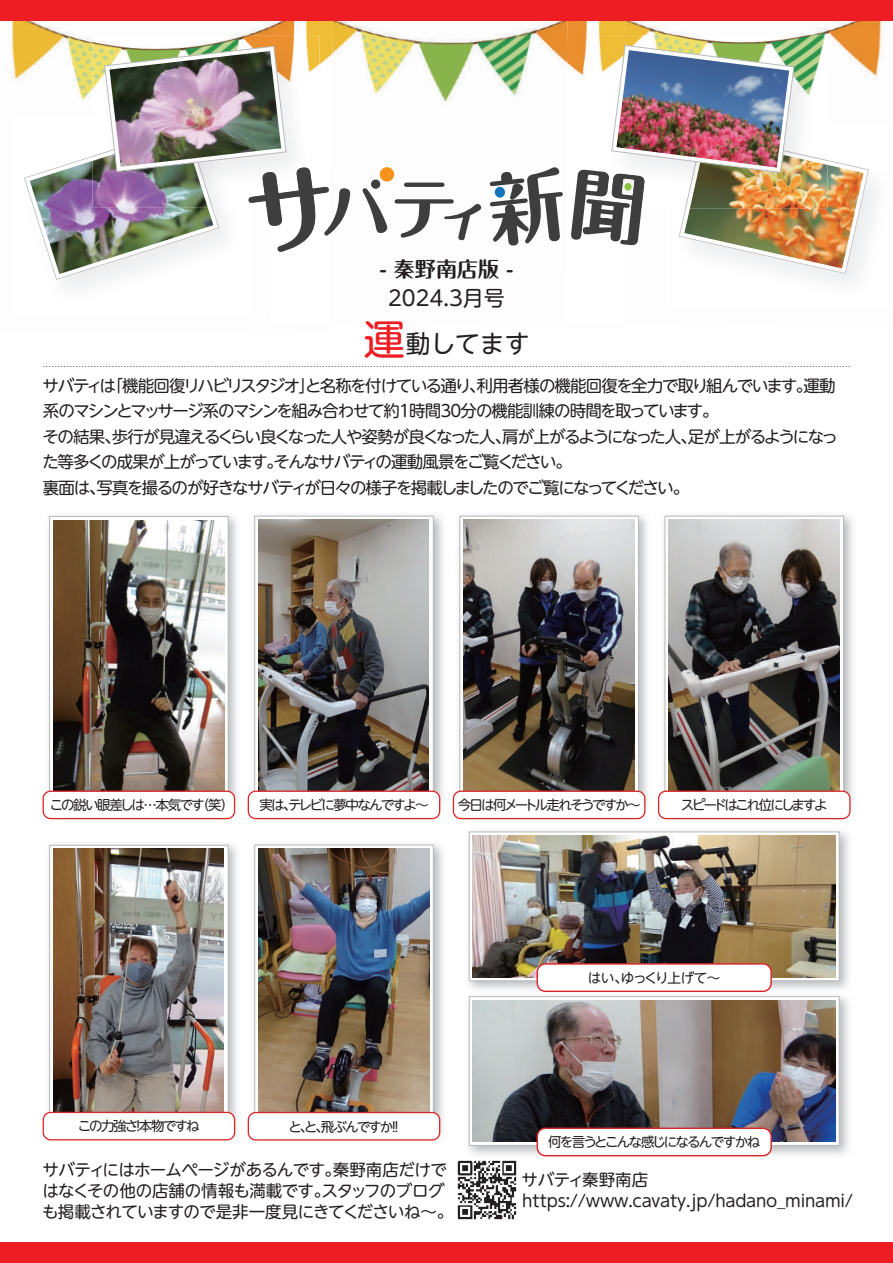
<style>
.page{position:relative;width:893px;height:1263px;background:#fff}
.page>*{position:absolute;margin:0;border:0;box-sizing:border-box;transform-origin:0 0}
.t1{font:24.75px "UD Shin M Go Pr 6 N";color:#231f20}
.t2{font:21px "UD Shin M Go Pr 6 N";color:#231f20}
.t3{font:700 21px "P Maru Fo Pro N";color:#231f20}
.t4{font:16.5px/25.5px "UD Shin M Go Pr 6 N";letter-spacing:-.095em;color:#231f20}
.t5{font:16.5px/21px "UD Shin M Go Pr 6 N";letter-spacing:-.035em;color:#231f20}
.t6{font:16.5px/21px "UD Shin M Go Pr 6 N";letter-spacing:-.015em;color:#231f20}
.t7{font:13.5px "UD Shin M Go Pr 6 N";letter-spacing:-.135em;color:#231f20}
.t8{font:13.5px "UD Shin M Go Pr 6 N";letter-spacing:-.175em;color:#231f20}
.t9{font:13.5px "UD Shin M Go Pr 6 N";letter-spacing:-.085em;color:#231f20}
.s1{font-size:41.25px;color:#ee1d23}
</style>
<div class="page">
<img style="left:0;top:20px;width:271px;height:60px">
<img style="left:333px;top:20px;width:560px;height:209px">
<img style="left:271px;top:20px;width:62px;height:25px">
<img style="left:564px;top:20px;width:62px;height:209px">
<svg style="left:395px;top:183px;width:87px;height:58px"></svg>
<div style="left:380px;top:167px;width:14px;height:15px;background:#f7931d;border-radius:50%"></div>
<svg style="left:490px;top:167px;width:73px;height:79px"></svg>
<div style="left:494px;top:187px;width:11px;height:11px;background:#1074bc;border-radius:50%"></div>
<div style="left:0;top:0;width:893px;height:20px;background:#ee1d23"></div>
<div style="left:0;top:1242px;width:893px;height:21px;background:#ee1d23"></div>
<img style="left:804px;top:122px;width:89px;height:161px">
<img style="left:92px;top:36px;width:180px;height:9px">
<img style="left:272px;top:36px;width:48px;height:9px">
<img style="left:24px;top:45px;width:363px;height:235px">
<img style="left:109px;top:51px;width:172px;height:116px">
<img style="left:626px;top:35px;width:201px;height:10px">
<img style="left:599px;top:35px;width:27px;height:10px">
<img style="left:570px;top:45px;width:299px;height:229px">
<img style="left:616px;top:50px;width:173px;height:118px">
<img style="left:468px;top:831px;width:381px;height:157px">
<svg style="left:469px;top:832px;width:370px;height:149px"></svg>
<img style="left:473px;top:835px;width:362px;height:143px">
<img style="left:468px;top:998px;width:381px;height:159px">
<img style="left:468px;top:988px;width:375px;height:10px">
<svg style="left:469px;top:996px;width:370px;height:150px"></svg>
<img style="left:473px;top:1000px;width:362px;height:142px">
<img style="left:42px;top:515px;width:195px;height:302px">
<div style="left:49px;top:516px;width:179px;height:285px;background:#fff;border:1px solid #b8b9bb"></div>
<img style="left:53px;top:520px;width:171px;height:270px">
<img style="left:247px;top:515px;width:400px;height:302px">
<svg style="left:254px;top:516px;width:180px;height:274px"></svg>
<img style="left:259px;top:520px;width:170px;height:270px">
<svg style="left:460px;top:516px;width:179px;height:274px"></svg>
<img style="left:464px;top:520px;width:170px;height:270px">
<img style="left:658px;top:515px;width:195px;height:302px">
<svg style="left:665px;top:516px;width:179px;height:274px"></svg>
<img style="left:669px;top:520px;width:170px;height:270px">
<div style="left:43px;top:791px;width:192px;height:27px;background:#fff;border-radius:7px"></div>
<div style="left:43px;top:790px;width:192px;height:29px;border:1px solid #d92628;border-radius:7px"></div>
<div style="left:248px;top:791px;width:192px;height:27px;background:#fff;border-radius:7px"></div>
<div style="left:248px;top:790px;width:192px;height:29px;border:1px solid #d92628;border-radius:7px"></div>
<div style="left:453px;top:791px;width:192px;height:27px;background:#fff;border-radius:7px"></div>
<div style="left:453px;top:790px;width:192px;height:29px;border:1px solid #d92628;border-radius:7px"></div>
<div style="left:659px;top:791px;width:191px;height:27px;background:#fff;border-radius:7px"></div>
<div style="left:658px;top:790px;width:193px;height:29px;border:1px solid #d92628;border-radius:7px"></div>
<img style="left:42px;top:844px;width:195px;height:297px">
<div style="left:49px;top:845px;width:179px;height:285px;background:#fff;border:1px solid #b8b9bb"></div>
<img style="left:53px;top:849px;width:171px;height:263px">
<img style="left:247px;top:844px;width:196px;height:297px">
<svg style="left:254px;top:845px;width:180px;height:267px"></svg>
<img style="left:259px;top:849px;width:170px;height:263px">
<div style="left:43px;top:1112px;width:192px;height:28px;background:#fff;border-radius:7px"></div>
<div style="left:43px;top:1112px;width:192px;height:28px;border:1px solid #d92628;border-radius:7px"></div>
<div style="left:248px;top:1112px;width:192px;height:28px;background:#fff;border-radius:7px"></div>
<div style="left:248px;top:1112px;width:192px;height:28px;border:1px solid #d92628;border-radius:7px"></div>
<img style="left:457px;top:1156px;width:64px;height:64px">
<svg style="left:43px;top:366px;width:807px;height:1px"></svg>
<div style="left:537px;top:964px;width:234px;height:27px;background:#fff;border-radius:8px"></div>
<div style="left:537px;top:963px;width:235px;height:29px;border:1px solid #d92628;border-radius:8px"></div>
<div style="left:537px;top:1128px;width:234px;height:28px;background:#fff;border-radius:8px"></div>
<div style="left:537px;top:1127px;width:235px;height:29px;border:1px solid #d92628;border-radius:8px"></div>
<p class="t3" style="left:380px;top:252px;width:135px">- 秦野南店版 -</p>
<p class="t2" style="left:388px;top:280px;width:118px">2024.3月号</p>
<h1 class="t1" style="left:364px;top:323px;width:167px"><span class="s1">運</span>動してます</h1>
<p class="t4" style="left:42px;top:372px;width:797px">サバティは「機能回復リハビリスタジオ」と名称を付けている通り、利用者様の機能回復を全力で取り組んでいます。運動系のマシンとマッサージ系のマシンを組み合わせて約1時間30分の機能訓練の時間を取っています。<br>その結果、歩行が見違えるくらい良くなった人や姿勢が良くなった人、肩が上がるようになった人、足が上がるようになった等多くの成果が上がっています。そんなサバティの運動風景をご覧ください。<br>裏面は、写真を撮るのが好きなサバティが日々の様子を掲載しましたのでご覧になってください。</p>
<p class="t7" style="left:50px;top:794px;width:185px">この鋭い眼差しは…本気です（笑）</p>
<p class="t7" style="left:259px;top:794px;width:171px">実は、テレビに夢中なんですよ～</p>
<p class="t7" style="left:458px;top:794px;width:185px">今日は何メートル走れそうですか～</p>
<p class="t8" style="left:681px;top:794px;width:148px">スピードはこれ位にしますよ</p>
<p class="t9" style="left:588px;top:966px;width:134px">はい、ゆっくり上げて～</p>
<p class="t7" style="left:78px;top:1115px;width:123px">この力強さ！本物ですね</p>
<p class="t7" style="left:288px;top:1115px;width:116px">と、と、飛ぶんですか！！</p>
<p class="t5" style="left:42px;top:1158px;width:413px">サバティにはホームページがあるんです。秦野南店だけではなくその他の店舗の情報も満載です。スタッフのブログも掲載されていますので是非一度見にきてくださいね～。</p>
<p class="t6" style="left:522px;top:1168px;width:333px">サバティ秦野南店https://www.cavaty.jp/hadano_minami/</p>
<p class="t7" style="left:548px;top:1131px;width:214px">何を言うとこんな感じになるんですかね</p>
</div>
